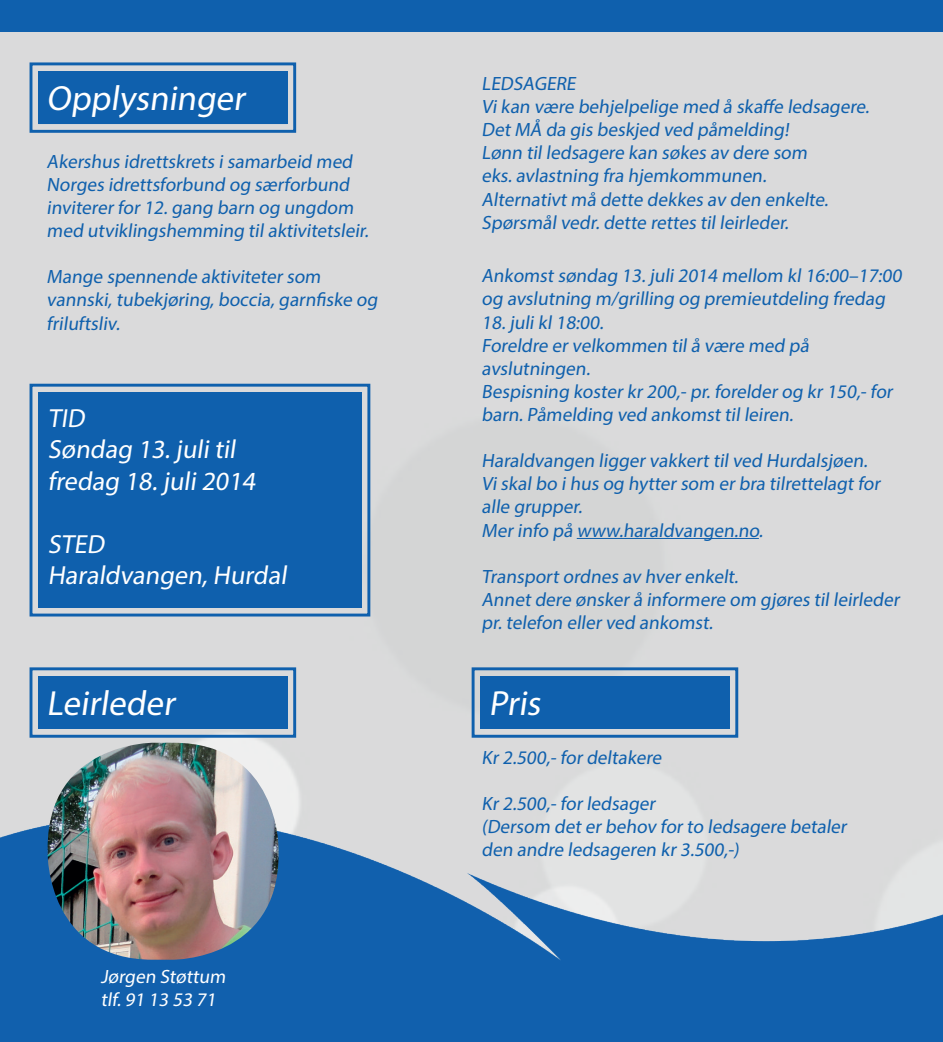
<style>
.page{position:relative;width:943px;height:1042px;background:#fff}
.page>*{position:absolute;margin:0;border:0;box-sizing:border-box;transform-origin:0 0}
.t1{font:35px "Myriad Pro";color:#fff}
.t2{font:26.25px/31.5px "Myriad Pro";color:#fff}
.t3{font:19.25px/23.1px "Myriad Pro";letter-spacing:-.005em;color:#0f60ad}
.t4{font:19.25px/23.1px "Myriad Pro";color:#fff}
</style>
<div class="page">
<div style="left:0;top:31px;width:943px;height:446px;background:#dadadb"></div>
<div style="left:0;top:0;width:943px;height:31px;background:#0f60ad"></div>
<svg style="left:28px;top:61px;width:269px;height:73px"></svg>
<div style="left:38px;top:71px;width:249px;height:53px;border:9px solid #0f60ad"></div>
<svg style="left:28px;top:382px;width:344px;height:95px"></svg>
<div style="left:38px;top:392px;width:323px;height:216px;border:9px solid #0f60ad"></div>
<img style="left:0;top:477px;width:943px;height:565px">
<hr style="left:576px;top:538px;width:183px;height:1px;background:#0f60ad">
<svg style="left:470px;top:666px;width:269px;height:73px"></svg>
<div style="left:480px;top:676px;width:249px;height:53px;border:9px solid #0f60ad"></div>
<img style="left:48px;top:743px;width:230px;height:216px">
<svg style="left:28px;top:666px;width:269px;height:73px"></svg>
<div style="left:38px;top:676px;width:249px;height:53px;border:9px solid #0f60ad"></div>
<h1 class="t1" style="left:47px;top:76px;width:205px">Opplysninger</h1>
<p class="t3" style="left:47px;top:149px;width:327px">Akershus idrettskrets isamarbeid med Norges idrettsforbund og særforbund inviterer for 12.gang barn og ungdom med utviklingshemming tilaktivitetsleir.</p>
<p class="t3" style="left:47px;top:265px;width:335px">Mange spennende aktiviteter som vannski,tubekjøring,boccia,garnfiske og friluftsliv.</p>
<h2 class="t2" style="left:48px;top:402px;width:213px">TID<br>Søndag 13.julitil fredag 18.j uli2014</h2>
<h2 class="t2" style="left:48px;top:528px;width:245px">STED<br>Haraldvangen,Hurdal</h2>
<p class="t3" style="left:481px;top:72px;width:392px">LEDSAGERE<br>Vikan være behjelpelige med å skaffe ledsagere.<br>Det MÅ da gis beskjed ved påmelding!<br>Lønn tilledsagere kan søkes av dere som eks.avlastning fra hjemkommunen.<br>Alternativt må dette dekkes av den enkelte.<br>Spørsmålvedr.dette rettes tilleirleder.</p>
<p class="t3" style="left:481px;top:264px;width:425px">Ankomst søndag 13.juli2014 mellom kl16:00–17:00 og avslutning m/grilling og premieutdeling fredag 18.julikl18:00.<br>Foreldre er velkommen tilå være med på avslutningen.<br>Bespisning koster kr 200,-pr.forelder og kr 150,-for barn.Påmelding ved ankomst tilleiren.</p>
<p class="t3" style="left:481px;top:449px;width:403px">Haraldvangen ligger vakkert tilved Hurdalsjøen.<br>Viskalbo ihus og hytter som er bra tilrettelagt for alle grupper.<br>Mer info på www.haraldvangen.no.</p>
<p class="t3" style="left:481px;top:564px;width:422px">Transport ordnes av hver enkelt.<br>Annet dere ønsker å informere om gjøres tilleirleder pr.telefon eller ved ankomst.</p>
<h1 class="t1" style="left:47px;top:681px;width:135px">Leirleder</h1>
<h1 class="t1" style="left:488px;top:681px;width:59px">Pris</h1>
<p class="t4" style="left:101px;top:964px;width:129px">Jørgen Støttum tlf.91 13 53 71</p>
<p class="t3" style="left:481px;top:745px;width:185px">Kr 2.500,-for deltakere</p>
<p class="t3" style="left:481px;top:791px;width:370px">Kr 2.500,-for ledsager<br>(Dersom det er behov for to ledsagere betaler den andre ledsageren kr 3.500,-)</p>
</div>
